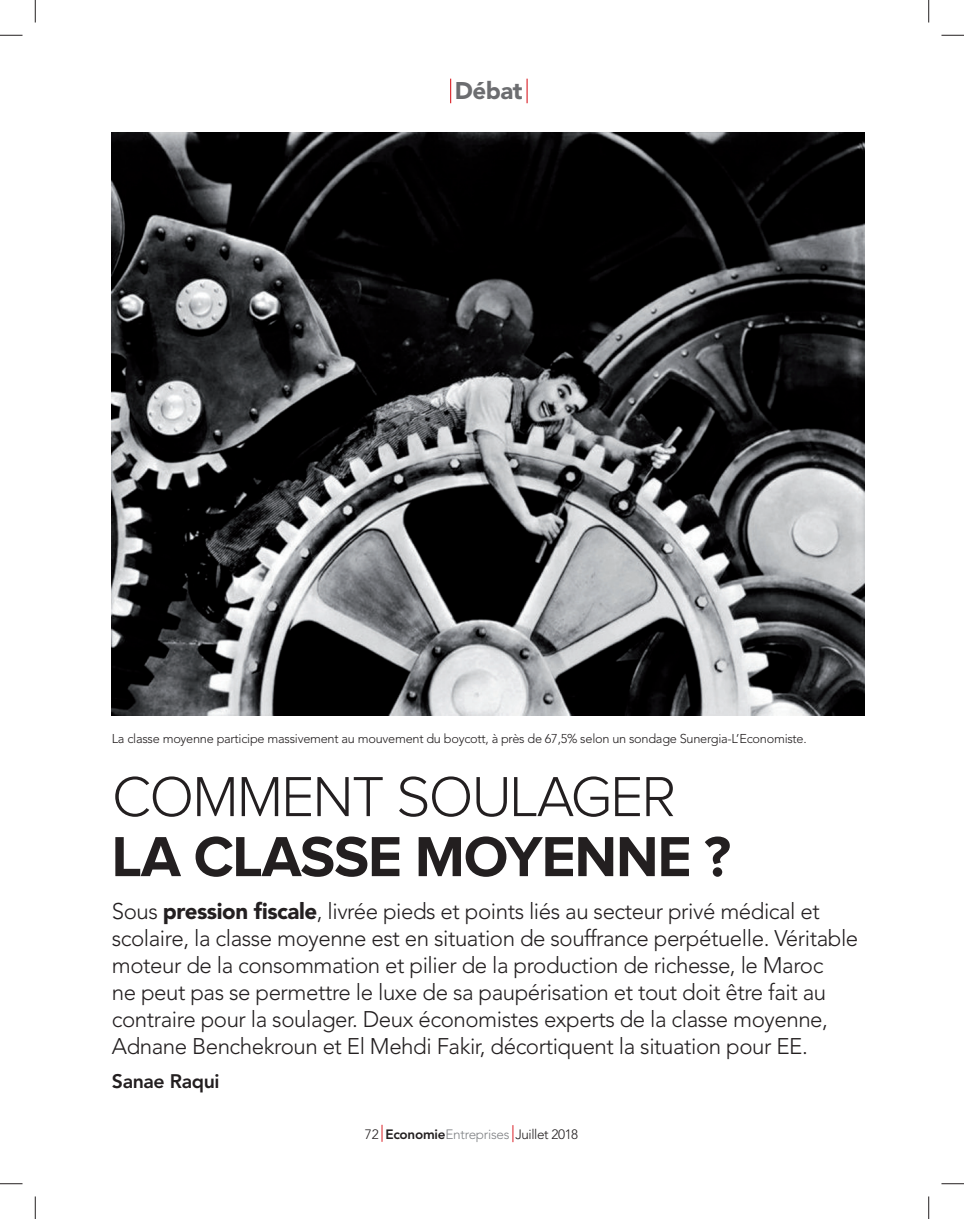
<style>
.page{position:relative;width:964px;height:1219px;background:#fff}
.page>*{position:absolute;margin:0;border:0;box-sizing:border-box;transform-origin:0 0}
.t1{font:700 58.5px/60px "Proxima Nova";letter-spacing:-.02em;color:#231f20}
.t2{font:900 24px "Avenir LT Std";letter-spacing:-.02em;color:#6c6d70}
.t3{font:300 22.5px/27px "Avenir LT Std";letter-spacing:-.02em;color:#231f20}
.t4{font:800 19.5px "Avenir LT Std";letter-spacing:-.02em;color:#231f20}
.t5{font:300 13.5px "Avenir LT Std";letter-spacing:-.025em;color:#231f20}
.t6{font:300 12.75px "Avenir LT Std";letter-spacing:-.02em;color:#231f20}
.s1{font-weight:300}
.s2{font-weight:900}
.s3{font-weight:800}
.s4{color:#808285}
</style>
<div class="page">
<svg style="left:381px;top:1124px;width:1px;height:17px"></svg>
<svg style="left:512px;top:1125px;width:1px;height:17px"></svg>
<svg style="left:450px;top:79px;width:1px;height:24px"></svg>
<svg style="left:526px;top:79px;width:1px;height:24px"></svg>
<img style="left:112px;top:132px;width:752px;height:583px">
<svg style="left:0;top:35px;width:22px;height:1px"></svg>
<svg style="left:941px;top:35px;width:22px;height:1px"></svg>
<svg style="left:0;top:1183px;width:22px;height:1px"></svg>
<svg style="left:941px;top:1183px;width:22px;height:1px"></svg>
<svg style="left:35px;top:0;width:1px;height:23px"></svg>
<svg style="left:35px;top:1196px;width:1px;height:23px"></svg>
<svg style="left:928px;top:0;width:1px;height:23px"></svg>
<svg style="left:928px;top:1196px;width:1px;height:23px"></svg>
<p class="t2" style="left:455px;top:80px;width:69px">Débat</p>
<p class="t6" style="left:112px;top:732px;width:696px">La classe moyenne participe massivement au mouvement du boycott, à près de 67,5% selon un sondage Sunergia-L’Economiste.</p>
<p class="t1" style="left:112px;top:771px;width:620px"><span class="s1">COMMENT SOULAGER<br></span>LA CLASSE MOYENNE ?</p>
<p class="t3" style="left:112px;top:899px;width:748px">Sous <span class="s2">pression fiscale</span>, livrée pieds et points liés au secteur privé médical et scolaire, la classe moyenne est en situation de souffrance perpétuelle. Véritable moteur de la consommation et pilier de la production de richesse, le Maroc<br>ne peut pas se permettre le luxe de sa paupérisation et tout doit être fait au contraire pour la soulager. Deux économistes experts de la classe moyenne, Adnane Benchekroun et El Mehdi Fakir, décortiquent la situation pour EE.</p>
<p class="t4" style="left:112px;top:1072px;width:109px">Sanae Raqui</p>
<p class="t5" style="left:365px;top:1128px;width:215px">72 <span class="s3">Economie</span><span class="s4">Entreprises</span> Juillet 2018</p>
</div>
